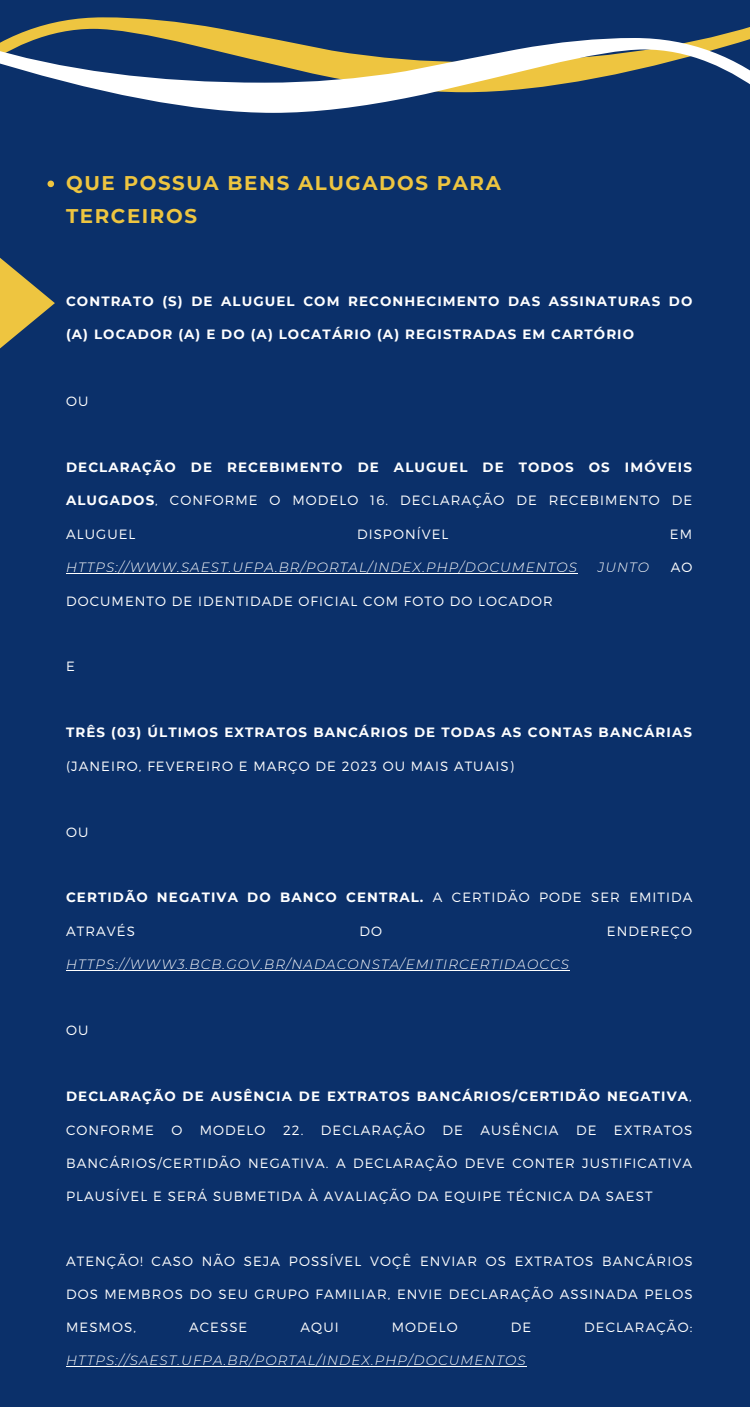
<style>
.page{position:relative;width:750px;height:1407px;background:#fff}
.page>*{position:absolute;margin:0;border:0;box-sizing:border-box;transform-origin:0 0}
.t1{font:700 19.75px/32.8px "Montserrat";letter-spacing:.08em;color:#eec540}
.t2{font:300 13.38px "Montserrat";letter-spacing:.08em;color:#fff}
.t3{font:700 13.38px "Montserrat";letter-spacing:.08em;color:#fff}
.t4{font:italic 300 13.38px "Montserrat";letter-spacing:.08em;color:#fff}
.s1{font-weight:700}
.s2{font-weight:300}
</style>
<div class="page">
<div style="left:0;top:0;width:750px;height:1406px;background:#0b306a"></div>
<svg style="left:9px;top:17px;width:741px;height:21px"></svg>
<svg style="left:48px;top:180px;width:6px;height:7px"></svg>
<svg style="left:0;top:38px;width:750px;height:75px"></svg>
<svg style="left:0;top:258px;width:55px;height:91px"></svg>
<hr style="left:66px;top:573px;width:512px;height:1px;background:#fff">
<hr style="left:66px;top:969px;width:504px;height:1px;background:#fff">
<hr style="left:66px;top:1365px;width:461px;height:1px;background:#fff">
<h1 class="t1" style="left:66px;top:166px;width:436px">QUE POSSUA BENS ALUGADOS PARA<br>TERCEIROS</h1>
<p class="t3" style="left:66px;top:293px;width:628px">CONTRATO (S) DE ALUGUEL COM RECONHECIMENTO DAS ASSINATURAS DO</p>
<p class="t3" style="left:66px;top:326px;width:570px">(A) LOCADOR (A) E DO (A) LOCATÁRIO (A) REGISTRADAS EM CARTÓRIO</p>
<p class="t2" style="left:66px;top:392px;width:24px">OU</p>
<p class="t3" style="left:66px;top:458px;width:627px">DECLARAÇÃO DE RECEBIMENTO DE ALUGUEL DE TODOS OS IMÓVEIS</p>
<p class="t2" style="left:66px;top:492px;width:628px"><span class="s1">ALUGADOS</span>, CONFORME O MODELO 16. DECLARAÇÃO DE RECEBIMENTO DE</p>
<p class="t2" style="left:66px;top:525px;width:71px">ALUGUEL</p>
<p class="t2" style="left:357px;top:525px;width:93px">DISPONÍVEL</p>
<p class="t2" style="left:670px;top:525px;width:24px">EM</p>
<p class="t4" style="left:66px;top:559px;width:512px">HTTPS://WWW.SAEST.UFPA.BR/PORTAL/INDEX.PHP/DOCUMENTOS</p>
<p class="t4" style="left:598px;top:559px;width:53px">JUNTO</p>
<p class="t2" style="left:671px;top:558px;width:23px">AO</p>
<p class="t2" style="left:66px;top:592px;width:488px">DOCUMENTO DE IDENTIDADE OFICIAL COM FOTO DO LOCADOR</p>
<p class="t2" style="left:66px;top:658px;width:10px">E</p>
<p class="t3" style="left:66px;top:724px;width:627px">TRÊS (03) ÚLTIMOS EXTRATOS BANCÁRIOS DE TODAS AS CONTAS BANCÁRIAS</p>
<p class="t2" style="left:66px;top:757px;width:449px">(JANEIRO, FEVEREIRO E MARÇO DE 2023 OU MAIS ATUAIS)</p>
<p class="t2" style="left:66px;top:823px;width:24px">OU</p>
<p class="t3" style="left:66px;top:889px;width:628px">CERTIDÃO NEGATIVA DO BANCO CENTRAL. <span class="s2">A CERTIDÃO PODE SER EMITIDA</span></p>
<p class="t2" style="left:66px;top:922px;width:70px">ATRAVÉS</p>
<p class="t2" style="left:360px;top:922px;width:24px">DO</p>
<p class="t2" style="left:607px;top:922px;width:87px">ENDEREÇO</p>
<p class="t4" style="left:66px;top:955px;width:504px">HTTPS://WWW3.BCB.GOV.BR/NADACONSTA/EMITIRCERTIDAOCCS</p>
<p class="t2" style="left:66px;top:1021px;width:24px">OU</p>
<p class="t3" style="left:66px;top:1088px;width:627px">DECLARAÇÃO DE AUSÊNCIA DE EXTRATOS BANCÁRIOS/CERTIDÃO NEGATIVA<span class="s2">,</span></p>
<p class="t2" style="left:66px;top:1121px;width:89px">CONFORME</p>
<p class="t2" style="left:171px;top:1121px;width:12px">O</p>
<p class="t2" style="left:200px;top:1121px;width:67px">MODELO</p>
<p class="t2" style="left:283px;top:1121px;width:144px">22. DECLARAÇÃO</p>
<p class="t2" style="left:443px;top:1121px;width:22px">DE</p>
<p class="t2" style="left:480px;top:1121px;width:80px">AUSÊNCIA</p>
<p class="t2" style="left:576px;top:1121px;width:22px">DE</p>
<p class="t2" style="left:614px;top:1121px;width:80px">EXTRATOS</p>
<p class="t2" style="left:66px;top:1154px;width:627px">BANCÁRIOS/CERTIDÃO NEGATIVA. A DECLARAÇÃO DEVE CONTER JUSTIFICATIVA</p>
<p class="t2" style="left:66px;top:1186px;width:588px">PLAUSÍVEL E SERÁ SUBMETIDA À AVALIAÇÃO DA EQUIPE TÉCNICA DA SAEST</p>
<p class="t2" style="left:66px;top:1252px;width:628px">ATENÇÃO! CASO NÃO SEJA POSSÍVEL VOÇÊ ENVIAR OS EXTRATOS BANCÁRIOS</p>
<p class="t2" style="left:66px;top:1285px;width:628px">DOS MEMBROS DO SEU GRUPO FAMILIAR, ENVIE DECLARAÇÃO ASSINADA PELOS</p>
<p class="t2" style="left:66px;top:1318px;width:71px">MESMOS,</p>
<p class="t2" style="left:189px;top:1318px;width:60px">ACESSE</p>
<p class="t2" style="left:300px;top:1318px;width:40px">AQUI</p>
<p class="t2" style="left:392px;top:1318px;width:67px">MODELO</p>
<p class="t2" style="left:511px;top:1318px;width:22px">DE</p>
<p class="t2" style="left:584px;top:1318px;width:110px">DECLARAÇÃO:</p>
<p class="t4" style="left:66px;top:1351px;width:461px">HTTPS://SAEST.UFPA.BR/PORTAL/INDEX.PHP/DOCUMENTOS</p>
</div>
